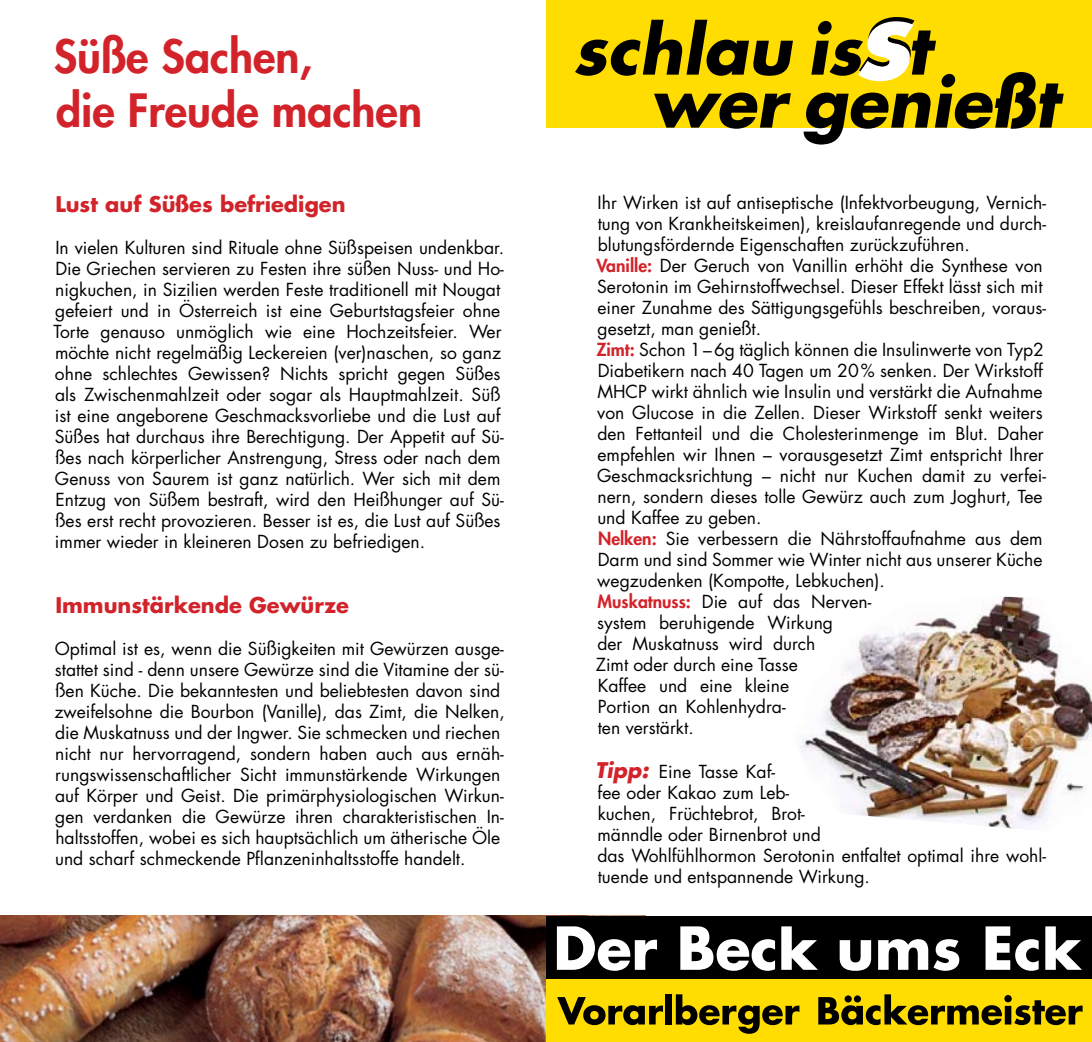
<style>
.page{position:relative;width:1092px;height:1042px;background:#fff}
.page>*{position:absolute;margin:0;border:0;box-sizing:border-box;transform-origin:0 0}
.t1{font:800 44.62px/53.6px "Futura";color:#d2232a}
.t2{font:700 21px "Futura";color:#d2232a}
.t3{font:17.5px/21px "Futura";color:#000}
.s1{font-weight:800;color:#d2232a}
.s2{font-weight:700;font-style:italic;font-size:21px;color:#d2232a}
</style>
<div class="page">
<img style="left:0;top:915px;width:546px;height:127px">
<div style="left:546px;top:0;width:545px;height:127px;background:#fd0"></div>
<svg style="left:654px;top:93px;width:136px;height:36px"></svg>
<svg style="left:575px;top:20px;width:217px;height:56px"></svg>
<svg style="left:803px;top:17px;width:260px;height:128px"></svg>
<div style="left:546px;top:915px;width:545px;height:64px;background:#000"></div>
<div style="left:546px;top:979px;width:545px;height:63px;background:#fd0"></div>
<svg style="left:781px;top:926px;width:36px;height:44px"></svg>
<svg style="left:1045px;top:926px;width:36px;height:44px"></svg>
<svg style="left:680px;top:926px;width:95px;height:45px"></svg>
<svg style="left:557px;top:926px;width:100px;height:45px"></svg>
<svg style="left:839px;top:940px;width:32px;height:31px"></svg>
<svg style="left:878px;top:939px;width:81px;height:32px"></svg>
<svg style="left:985px;top:926px;width:53px;height:45px"></svg>
<svg style="left:557px;top:997px;width:106px;height:28px"></svg>
<div style="left:665px;top:994px;width:6px;height:30px;background:#000"></div>
<svg style="left:675px;top:994px;width:124px;height:40px"></svg>
<svg style="left:818px;top:994px;width:264px;height:31px"></svg>
<img style="left:800px;top:596px;width:291px;height:233px">
<h1 class="t1" style="left:54px;top:29px;width:370px">Süße Sachen,<br>die Freude machen</h1>
<p class="t2" style="left:55px;top:190px;width:292px">Lust auf Süßes befriedigen</p>
<p class="t3" style="left:54px;top:237px;width:452px">In vielen Kulturen sind Rituale ohne Süßspeisen undenkbar.<br>Die Griechen servieren zu Festen ihre süßen Nuss- und Ho&shy;nigkuchen, in Sizilien werden Feste traditionell mit Nougat gefeiert und in Österreich ist eine Geburtstagsfeier ohne Torte genauso unmöglich wie eine Hochzeitsfeier. Wer möchte nicht regelmäßig Leckereien (ver)naschen, so ganz ohne schlechtes Gewissen? Nichts spricht gegen Süßes als Zwischenmahlzeit oder sogar als Hauptmahlzeit. Süß ist eine angeborene Geschmacksvorliebe und die Lust auf Süßes hat durchaus ihre Berechtigung. Der Appetit auf Sü&shy;ßes nach körperlicher Anstrengung, Stress oder nach dem Genuss von Saurem ist ganz natürlich. Wer sich mit dem Entzug von Süßem bestraft, wird den Heißhunger auf Sü&shy;ßes erst recht provozieren. Besser ist es, die Lust auf Süßes immer wieder in kleineren Dosen zu befriedigen.</p>
<p class="t2" style="left:55px;top:590px;width:295px">Immunstärkende Gewürze</p>
<p class="t3" style="left:54px;top:638px;width:452px">Optimal ist es, wenn die Süßigkeiten mit Gewürzen ausge&shy;stattet sind - denn unsere Gewürze sind die Vitamine der sü&shy;ßen Küche. Die bekanntesten und beliebtesten davon sind zweifelsohne die Bourbon (Vanille), das Zimt, die Nelken, die Muskatnuss und der Ingwer. Sie schmecken und riechen nicht nur hervorragend, sondern haben auch aus ernäh&shy;rungswissenschaftlicher Sicht immunstärkende Wirkungen auf Körper und Geist. Die primärphysiologischen Wirkun&shy;gen verdanken die Gewürze ihren charakteristischen In&shy;haltsstoffen, wobei es sich hauptsächlich um ätherische Öle und scharf schmeckende Pflanzeninhaltsstoffe handelt.</p>
<p class="t3" style="left:595px;top:192px;width:452px">Ihr Wirken ist auf antiseptische (Infektvorbeugung, Vernich&shy;tung von Krankheitskeimen), kreislaufanregende und durch&shy;blutungsfördernde Eigenschaften zurückzuführen.<br><span class="s1">Vanille:</span> Der Geruch von Vanillin erhöht die Synthese von Serotonin im Gehirnstoffwechsel. Dieser Effekt lässt sich mit einer Zunahme des Sättigungsgefühls beschreiben, voraus&shy;gesetzt, man genießt.<br><span class="s1">Zimt:</span> Schon 1–6g täglich können die Insulinwerte von Typ2<br>Diabetikern nach 40 Tagen um 20% senken. Der Wirkstoff MHCP wirkt ähnlich wie Insulin und verstärkt die Aufnahme von Glucose in die Zellen. Dieser Wirkstoff senkt weiters den Fettanteil und die Cholesterinmenge im Blut. Daher empfehlen wir Ihnen – vorausgesetzt Zimt entspricht Ihrer Geschmacksrichtung – nicht nur Kuchen damit zu verfei&shy;nern, sondern dieses tolle Gewürz auch zum Joghurt, Tee und Kaffee zu geben.<br><span class="s1">Nelken:</span> Sie verbessern die Nährstoffaufnahme aus dem Darm und sind Sommer wie Winter nicht aus unserer Küche wegzudenken (Kompotte, Lebkuchen).<br><span class="s1">Muskatnuss:</span> Die auf das Nerven-<br>system beruhigende Wirkung<br>der Muskatnuss wird durch<br>Zimt oder durch eine Tasse<br>Kaffee und eine kleine<br>Portion an Kohlenhydra-<br>ten verstärkt.</p>
<p class="t3" style="left:595px;top:761px;width:452px"><span class="s2">Tipp:</span> Eine Tasse Kaf-<br>fee oder Kakao zum Leb-<br>kuchen, Früchtebrot, Brot-<br>männdle oder Birnenbrot und<br>das Wohlfühlhormon Serotonin entfaltet optimal ihre wohl&shy;tuende und entspannende Wirkung.</p>
</div>
